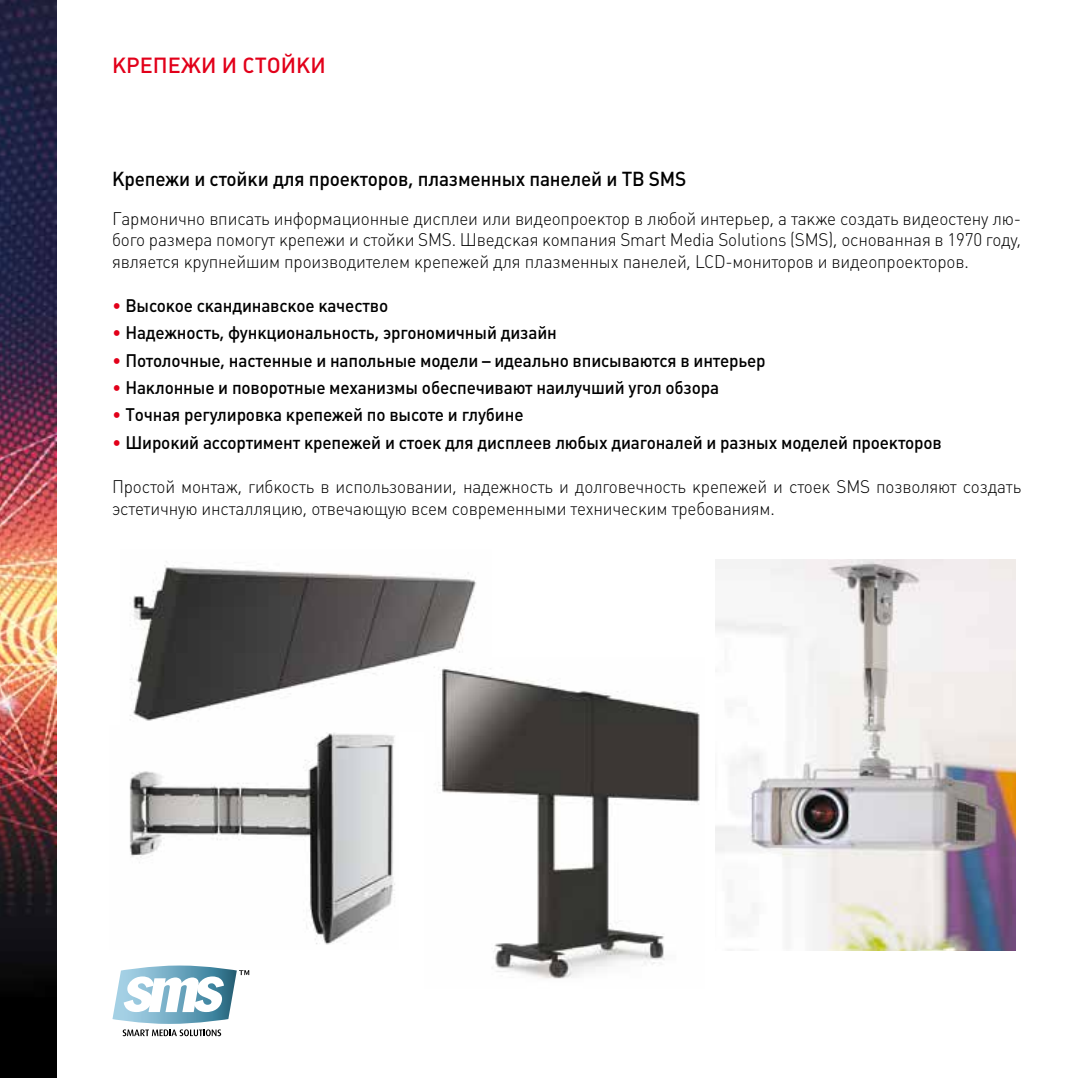
<style>
.page{position:relative;width:1078px;height:1078px;background:#fff}
.page>*{position:absolute;margin:0;border:0;box-sizing:border-box;transform-origin:0 0}
.t1{font:21.6px "Plumb Medium C";color:#e2001a}
.t2{font:20px "Plumb Medium C";letter-spacing:-.01em;color:#000;scale:.95 1}
.t3{font:18px/21.6px "Plumb Light C";letter-spacing:-.01em;color:#000;text-align:justify;scale:.95 1}
.t4{font:18px "Plumb Medium C";letter-spacing:-.01em;color:#000;scale:.95 1}
.s1{font-family:"Plumb Light C";color:#e2001a}
</style>
<div class="page">
<img style="left:0;top:0;width:57px;height:1077px">
<img style="left:129px;top:732px;width:266px;height:213px">
<img style="left:130px;top:561px;width:346px;height:160px">
<img style="left:715px;top:559px;width:300px;height:391px">
<svg style="left:123px;top:1029px;width:98px;height:6px"></svg>
<svg style="left:112px;top:965px;width:137px;height:58px"></svg>
<img style="left:424px;top:657px;width:276px;height:322px">
<p class="t1" style="left:112px;top:53px;width:215px">КРЕПЕЖИ И СТОЙКИ</p>
<p class="t2" style="left:112px;top:167px;width:606px">Крепежи и стойки для проекторов, плазменных панелей и ТВ SMS</p>
<p class="t3" style="left:112px;top:207px;width:958px">Гармонично вписать информационные дисплеи или видеопроектор в любой интерьер, а также создать видеостену лю&shy;бого размера помогут крепежи и стойки SMS. Шведская компания Smart Media Solutions (SMS), основанная в 1970 году, является крупнейшим производителем крепежей для плазменных панелей, LCD-мониторов и видеопроекторов.</p>
<p class="t4" style="left:112px;top:295px;width:292px"><span class="s1">•</span> Высокое скандинавское качество</p>
<p class="t4" style="left:112px;top:323px;width:469px"><span class="s1">•</span> Надежность, функциональность, эргономичный дизайн</p>
<p class="t4" style="left:112px;top:350px;width:689px"><span class="s1">•</span> Потолочные, настенные и напольные модели – идеально вписываются в интерьер</p>
<p class="t4" style="left:112px;top:377px;width:640px"><span class="s1">•</span> Наклонные и поворотные механизмы обеспечивают наилучший угол обзора</p>
<p class="t4" style="left:112px;top:404px;width:434px"><span class="s1">•</span> Точная регулировка крепежей по высоте и глубине</p>
<p class="t4" style="left:112px;top:432px;width:874px"><span class="s1">•</span> Широкий ассортимент крепежей и стоек для дисплеев любых диагоналей и разных моделей проекторов</p>
<p class="t3" style="left:112px;top:476px;width:958px">Простой монтаж, гибкость в использовании, надежность и долговечность крепежей и стоек SMS позволяют создать эстетичную инсталляцию, отвечающую всем современными техническим требованиям.</p>
</div>
